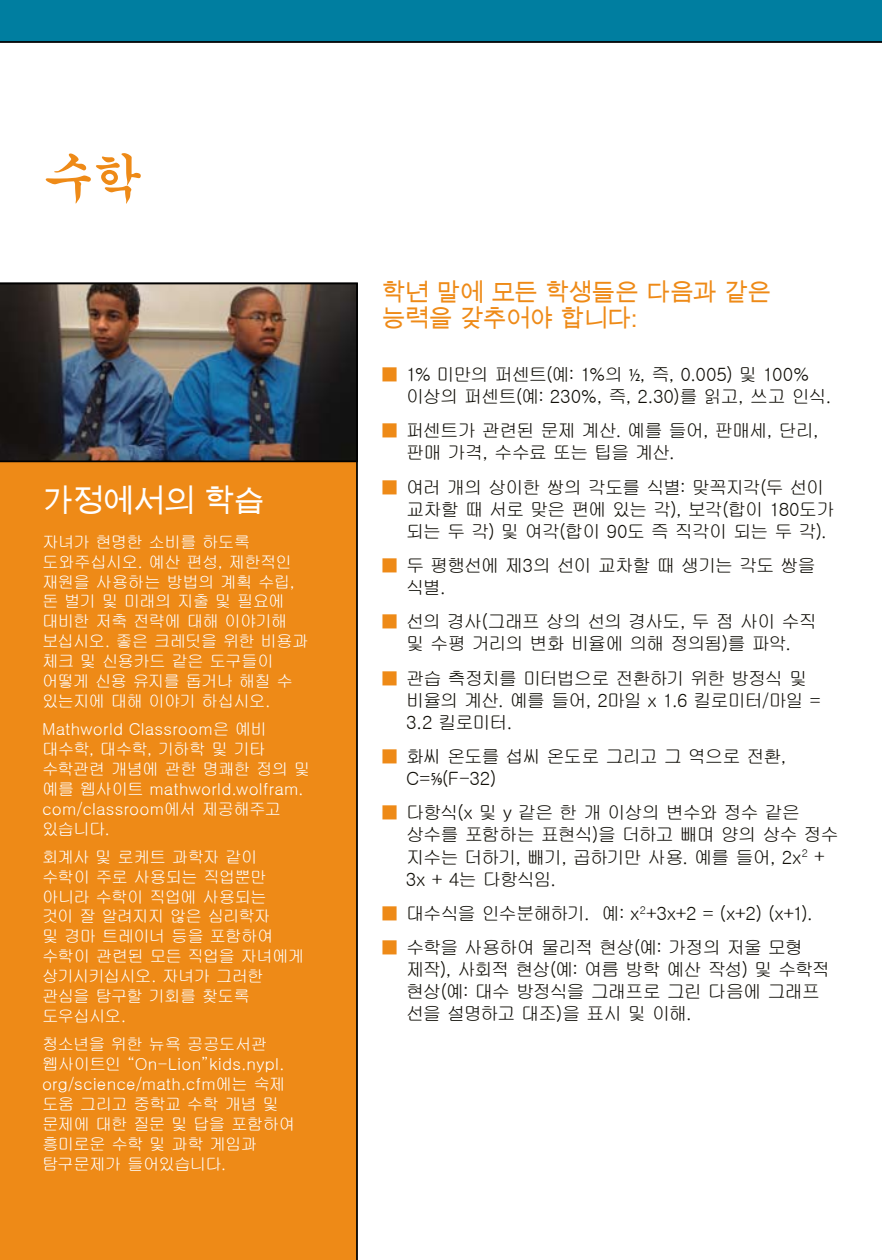
<style>
.page{position:relative;width:882px;height:1260px;background:#fff}
.page>*{position:absolute;margin:0;border:0;box-sizing:border-box;transform-origin:0 0}
.t1{font:52.5px "Gungsuh";color:#ee8a17}
.t2{font:31.5px "Arial Unicode MS";letter-spacing:-.035em;color:#fff}
.t3{font:24.5px/26.2px "Arial Unicode MS";letter-spacing:-.045em;color:#ee8a17}
.t4{font:18.38px/22.1px "Gulim";letter-spacing:-.07em;color:#100e07}
.t5{font:16.62px/19.9px "Gulim";letter-spacing:-.055em;color:#fff}
.t6{font:16.62px/19.9px "Gulim";color:#fff}
.s1{color:#ee8a17}
.s2{font-family:"Myriad Pro";font-stretch:condensed}
</style>
<div class="page">
<div style="left:0;top:462px;width:358px;height:798px;background:#ee8a17"></div>
<img style="left:0;top:283px;width:358px;height:179px">
<div style="left:0;top:0;width:882px;height:43px;background:#007ea0"></div>
<h1 class="t1" style="left:42px;top:152px;width:102px">수학</h1>
<h2 class="t2" style="left:42px;top:478px;width:225px">가정에서의 학습</h2>
<p class="t5" style="left:42px;top:532px;width:268px">자녀가 현명한 소비를 하도록 도와주십시오. 예산 편성, 제한적인 재원을 사용하는 방법의 계획 수립, 돈 벌기 및 미래의 지출 및 필요에 대비한 저축 전략에 대해 이야기해 보십시오. 좋은 크레딧을 위한 비용과 체크 및 신용카드 같은 도구들이 어떻게 신용 유지를 돕거나 해칠 수 있는지에 대해 이야기 하십시오.</p>
<p class="t6" style="left:42px;top:719px;width:270px">Mathworld Classroom은 예비 대수학, 대수학, 기하학 및 기타 수학관련 개념에 관한 명쾌한 정의 및 예를 웹사이트 mathworld.wolfram. com/classroom에서 제공해주고 있습니다.</p>
<p class="t5" style="left:42px;top:847px;width:264px">회계사 및 로케트 과학자 같이 수학이 주로 사용되는 직업뿐만 아니라 수학이 직업에 사용되는<br>것이 잘 알려지지 않은 심리학자<br>및 경마 트레이너 등을 포함하여 수학이 관련된 모든 직업을 자녀에게 상기시키십시오. 자녀가 그러한 관심을 탐구할 기회를 찾도록 도우십시오.</p>
<p class="t5" style="left:42px;top:1034px;width:255px">청소년을 위한 뉴욕 공공도서관 웹사이트인 “On-Lion”kids.nypl. org/science/math.cfm에는 숙제 도움 그리고 중학교 수학 개념 및 문제에 대한 질문 및 답을 포함하여 흥미로운 수학 및 과학 게임과 탐구문제가 들어있습니다.</p>
<h3 class="t3" style="left:382px;top:279px;width:392px">학년 말에 모든 학생들은 다음과 같은 능력을 갖추어야 합니다:</h3>
<p class="t4" style="left:406px;top:363px;width:427px;text-indent:-25px"><span class="s1">■</span> 1% 미만의 퍼센트(예: 1%의 <span class="s2">1/2</span>, 즉, 0.005) 및 100% 이상의 퍼센트(예: 230%, 즉, 2.30)를 읽고, 쓰고 인식.</p>
<p class="t4" style="left:406px;top:420px;width:414px;text-indent:-25px"><span class="s1">■</span> 퍼센트가 관련된 문제 계산. 예를 들어, 판매세, 단리, 판매 가격, 수수료 또는 팁을 계산.</p>
<p class="t4" style="left:406px;top:476px;width:430px;text-indent:-25px"><span class="s1">■</span> 여러 개의 상이한 쌍의 각도를 식별: 맞꼭지각(두 선이 교차할 때 서로 맞은 편에 있는 각), 보각(합이 180도가 되는 두 각) 및 여각(합이 90도 즉 직각이 되는 두 각).</p>
<p class="t4" style="left:406px;top:554px;width:411px;text-indent:-25px"><span class="s1">■</span> 두 평행선에 제3의 선이 교차할 때 생기는 각도 쌍을 식별.</p>
<p class="t4" style="left:382px;top:611px;width:437px;text-align:center"><span class="s1">■</span> 선의 경사(그래프 상의 선의 경사도, 두 점 사이 수직 및 수평 거리의 변화 비율에 의해 정의됨)를 파악.</p>
<p class="t4" style="left:406px;top:667px;width:416px;text-indent:-25px"><span class="s1">■</span> 관습 측정치를 미터법으로 전환하기 위한 방정식 및 비율의 계산. 예를 들어, 2마일 x 1.6 킬로미터/마일 =<br>3.2 킬로미터.</p>
<p class="t4" style="left:406px;top:745px;width:382px;text-indent:-25px"><span class="s1">■</span> 화씨 온도를 섭씨 온도로 그리고 그 역으로 전환,<br>C=<span class="s2">5/9</span>(F-32)</p>
<p class="t4" style="left:406px;top:802px;width:434px;text-indent:-24px"><span class="s1">■</span> 다항식(x 및 y 같은 한 개 이상의 변수와 정수 같은 상수를 포함하는 표현식)을 더하고 빼며 양의 상수 정수 지수는 더하기, 빼기, 곱하기만 사용. 예를 들어, 2x<sup>2</sup> +<br>3x + 4는 다항식임.</p>
<p class="t4" style="left:382px;top:902px;width:433px"><span class="s1">■</span> 대수식을 인수분해하기. 예: x<sup>2</sup>+3x+2 = (x+2) (x+1).</p>
<p class="t4" style="left:406px;top:937px;width:426px;text-indent:-25px"><span class="s1">■</span> 수학을 사용하여 물리적 현상(예: 가정의 저울 모형 제작), 사회적 현상(예: 여름 방학 예산 작성) 및 수학적 현상(예: 대수 방정식을 그래프로 그린 다음에 그래프 선을 설명하고 대조)을 표시 및 이해.</p>
</div>
